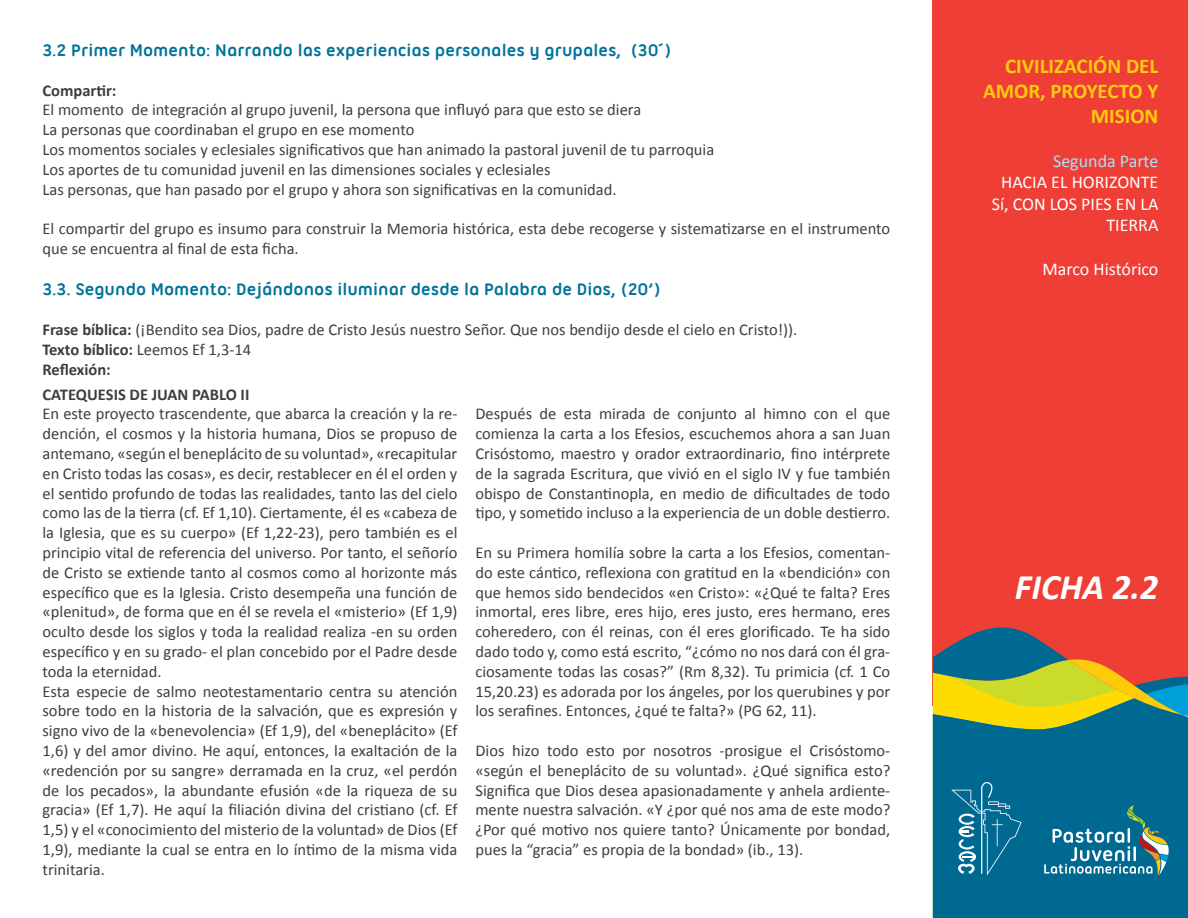
<style>
.page{position:relative;width:1188px;height:918px;background:#fff}
.page>*{position:absolute;margin:0;border:0;box-sizing:border-box;transform-origin:0 0}
.t1{font:italic 700 36px "Calibri";color:#fff}
.t2{font:700 21px/25.2px "Calibri";color:#fecb0e;text-align:right}
.subtitulo_3{font:700 18px "Ubuntu Titling";color:#00739a}
.t3{font:18px/21.6px "Calibri";color:#fff;text-align:right}
.t4{font:18px "Calibri";color:#aae0f9}
.texto{font:16.5px/19.8px "Calibri";color:#3e3e3f;text-align:justify}
.texto-2{font:700 16.5px "Calibri";color:#3e3e3f}
.s1{font-weight:700}
</style>
<div class="page">
<div style="left:933px;top:0;width:255px;height:705px;background:#ee3e35"></div>
<div style="left:933px;top:717px;width:255px;height:201px;background:#006991"></div>
<svg style="left:933px;top:627px;width:255px;height:90px"></svg>
<svg style="left:951px;top:782px;width:71px;height:93px;background:#1f7b9e"></svg>
<svg style="left:1044px;top:805px;width:125px;height:70px;background:#32829c"></svg>
<p class="subtitulo_3" style="left:43px;top:40px;width:631px">3.2 Primer Momento: Narrando las experiencias personales y grupales, (30´)</p>
<p class="texto-2" style="left:43px;top:80px;width:75px">Compartir:</p>
<p class="texto" style="left:43px;top:99px;width:600px">El momento de integración al grupo juvenil, la persona que influyó para que esto se diera</p>
<p class="texto" style="left:43px;top:119px;width:373px">La personas que coordinaban el grupo en ese momento</p>
<p class="texto" style="left:43px;top:139px;width:673px">Los momentos sociales y eclesiales significativos que han animado la pastoral juvenil de tu parroquia</p>
<p class="texto" style="left:43px;top:159px;width:509px">Los aportes de tu comunidad juvenil en las dimensiones sociales y eclesiales</p>
<p class="texto" style="left:43px;top:178px;width:576px">Las personas, que han pasado por el grupo y ahora son significativas en la comunidad.</p>
<p class="texto" style="left:43px;top:218px;width:849px">El compartir del grupo es insumo para construir la Memoria histórica, esta debe recogerse y sistematizarse en el instrumento que se encuentra al final de esta ficha.</p>
<p class="subtitulo_3" style="left:43px;top:279px;width:620px">3.3. Segundo Momento: Dejándonos iluminar desde la Palabra de Dios, (20’)</p>
<p class="texto" style="left:43px;top:319px;width:756px"><span class="s1">Frase bíblica:</span> (¡Bendito sea Dios, padre de Cristo Jesús nuestro Señor. Que nos bendijo desde el cielo en Cristo!)).</p>
<p class="texto" style="left:43px;top:339px;width:210px"><span class="s1">Texto bíblico:</span> Leemos Ef 1,3-14</p>
<p class="texto-2" style="left:43px;top:359px;width:70px">Reflexión:</p>
<p class="texto-2" style="left:43px;top:384px;width:208px">CATEQUESIS DE JUAN PABLO II</p>
<p class="texto" style="left:43px;top:403px;width:416px">En este proyecto trascendente, que abarca la creación y la re&shy;dención, el cosmos y la historia humana, Dios se propuso de antemano, «según el beneplácito de su voluntad», «recapitular en Cristo todas las cosas», es decir, restablecer en él el orden y el sentido profundo de todas las realidades, tanto las del cielo como las de la tierra (cf. Ef 1,10). Ciertamente, él es «cabeza de la Iglesia, que es su cuerpo» (Ef 1,22-23), pero también es el principio vital de referencia del universo. Por tanto, el señorío de Cristo se extiende tanto al cosmos como al horizonte más específico que es la Iglesia. Cristo desempeña una función de «plenitud», de forma que en él se revela el «misterio» (Ef 1,9) oculto desde los siglos y toda la realidad realiza -en su orden específico y en su grado- el plan concebido por el Padre desde toda la eternidad.</p>
<p class="texto" style="left:43px;top:680px;width:416px">Esta especie de salmo neotestamentario centra su atención sobre todo en la historia de la salvación, que es expresión y signo vivo de la «benevolencia» (Ef 1,9), del «beneplácito» (Ef 1,6) y del amor divino. He aquí, entonces, la exaltación de la «redención por su sangre» derramada en la cruz, «el perdón de los pecados», la abundante efusión «de la riqueza de su gracia» (Ef 1,7). He aquí la filiación divina del cristiano (cf. Ef 1,5) y el «conocimiento del misterio de la voluntad» de Dios (Ef 1,9), mediante la cual se entra en lo íntimo de la misma vida trinitaria.</p>
<p class="texto" style="left:475px;top:403px;width:416px">Después de esta mirada de conjunto al himno con el que comienza la carta a los Efesios, escuchemos ahora a san Juan Crisóstomo, maestro y orador extraordinario, fino intérprete de la sagrada Escritura, que vivió en el siglo IV y fue también obispo de Constantinopla, en medio de dificultades de todo tipo, y sometido incluso a la experiencia de un doble destierro.</p>
<p class="texto" style="left:475px;top:542px;width:416px">En su Primera homilía sobre la carta a los Efesios, comentan&shy;do este cántico, reflexiona con gratitud en la «bendición» con que hemos sido bendecidos «en Cristo»: «¿Qué te falta? Eres inmortal, eres libre, eres hijo, eres justo, eres hermano, eres coheredero, con él reinas, con él eres glorificado. Te ha sido dado todo y, como está escrito, “¿cómo no nos dará con él gra&shy;ciosamente todas las cosas?” (Rm 8,32). Tu primicia (cf. 1 Co 15,20.23) es adorada por los ángeles, por los querubines y por los serafines. Entonces, ¿qué te falta?» (PG 62, 11).</p>
<p class="texto" style="left:475px;top:740px;width:416px">Dios hizo todo esto por nosotros -prosigue el Crisóstomo-«según el beneplácito de su voluntad». ¿Qué significa esto?<br>Significa que Dios desea apasionadamente y anhela ardiente&shy;mente nuestra salvación. «Y ¿por qué nos ama de este modo? ¿Por qué motivo nos quiere tanto? Únicamente por bondad, pues la “gracia” es propia de la bondad» (ib., 13).</p>
<p class="t2" style="left:983px;top:52px;width:177px">CIVILIZACIÓN DEL<br>AMOR, PROYECTO Y<br>MISION</p>
<p class="t4" style="left:1053px;top:149px;width:107px">Segunda Parte</p>
<p class="t3" style="left:992px;top:171px;width:168px">HACIA EL HORIZONTE<br>Sí, CON LOS PIES EN LA<br>TIERRA</p>
<p class="t3" style="left:1043px;top:257px;width:117px">Marco Histórico</p>
<h1 class="t1" style="left:1015px;top:564px;width:145px">FICHA 2.2</h1>
</div>
